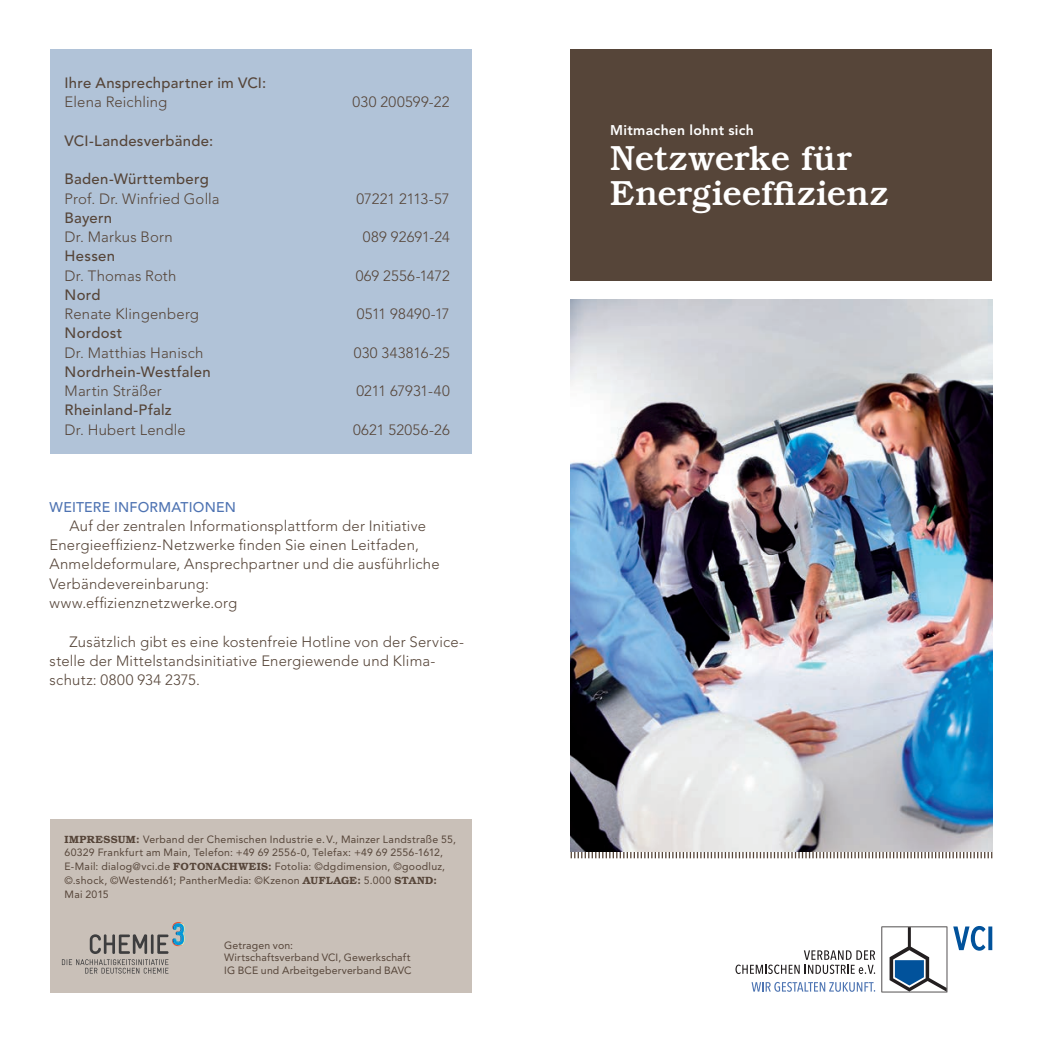
<style>
.page{position:relative;width:1042px;height:1042px;background:#fff}
.page>*{position:absolute;margin:0;border:0;box-sizing:border-box;transform-origin:0 0}
.t1{font:500 35px/35px "Bookman Std";letter-spacing:-.01em;color:#fff}
.t2{font:300 14.88px/19.2px "Avenir LT Std";letter-spacing:.015em;color:#564539}
.t3{font:500 14.88px "Avenir LT Std";letter-spacing:.02em;color:#564539}
.t4{font:300 14.88px "Avenir LT Std";letter-spacing:-.005em;color:#564539}
.t5{font:500 14px "Avenir LT Std";letter-spacing:.015em;color:#4e73b2}
.t6{font:800 14px "Avenir LT Std";letter-spacing:.02em;color:#fff}
.t7{font:10.5px/13.8px "Avenir LT Std";letter-spacing:.025em;color:#564539}
.s1{font-family:"Bookman Std";font-weight:600}
</style>
<div class="page">
<div style="left:50px;top:820px;width:421px;height:173px;background:#c9c0b8"></div>
<div style="left:50px;top:50px;width:421px;height:404px;background:#b1c3d8"></div>
<div style="left:570px;top:50px;width:422px;height:231px;background:#564539"></div>
<svg style="left:570px;top:851px;width:422px;height:7px"></svg>
<svg style="left:735px;top:950px;width:140px;height:24px"></svg>
<svg style="left:751px;top:982px;width:124px;height:10px"></svg>
<svg style="left:881px;top:926px;width:66px;height:66px"></svg>
<svg style="left:953px;top:926px;width:39px;height:24px"></svg>
<img style="left:570px;top:300px;width:422px;height:551px">
<svg style="left:62px;top:922px;width:123px;height:51px"></svg>
<p class="t3" style="left:65px;top:74px;width:203px">Ihre Ansprechpartner im VCI:</p>
<p class="t2" style="left:65px;top:93px;width:104px">Elena Reichling</p>
<p class="t2" style="left:353px;top:93px;width:99px">030 200599-22</p>
<p class="t3" style="left:65px;top:132px;width:150px">VCI-Landesverbände:</p>
<p class="t3" style="left:65px;top:171px;width:146px">Baden-Württemberg</p>
<p class="t2" style="left:65px;top:189px;width:156px">Prof. Dr. Winfried Golla</p>
<p class="t4" style="left:356px;top:190px;width:95px">07221 2113-57</p>
<p class="t3" style="left:65px;top:209px;width:49px">Bayern</p>
<p class="t2" style="left:65px;top:227px;width:110px">Dr. Markus Born</p>
<p class="t2" style="left:363px;top:227px;width:88px">089 92691-24</p>
<p class="t3" style="left:65px;top:248px;width:52px">Hessen</p>
<p class="t2" style="left:65px;top:266px;width:113px">Dr. Thomas Roth</p>
<p class="t2" style="left:356px;top:266px;width:96px">069 2556-1472</p>
<p class="t3" style="left:65px;top:286px;width:37px">Nord</p>
<p class="t2" style="left:65px;top:304px;width:136px">Renate Klingenberg</p>
<p class="t2" style="left:357px;top:304px;width:94px">0511 98490-17</p>
<p class="t3" style="left:65px;top:325px;width:59px">Nordost</p>
<p class="t2" style="left:65px;top:343px;width:140px">Dr. Matthias Hanisch</p>
<p class="t2" style="left:354px;top:343px;width:97px">030 343816-25</p>
<p class="t3" style="left:65px;top:363px;width:147px">Nordrhein-Westfalen</p>
<p class="t2" style="left:65px;top:381px;width:99px">Martin Sträßer</p>
<p class="t4" style="left:356px;top:382px;width:95px">0211 67931-40</p>
<p class="t3" style="left:65px;top:402px;width:109px">Rheinland-Pfalz</p>
<p class="t2" style="left:65px;top:420px;width:123px">Dr. Hubert Lendle</p>
<p class="t2" style="left:353px;top:420px;width:98px">0621 52056-26</p>
<p class="t5" style="left:50px;top:499px;width:188px">WEITERE INFORMATIONEN</p>
<p class="t2" style="left:50px;top:516px;width:391px;text-indent:20px">Auf der zentralen Informationsplattform der Initiative Energieeffizienz-Netzwerke finden Sie einen Leitfaden, Anmeldeformulare, Ansprechpartner und die ausführliche Verbändevereinbarung:<br>www.effizienznetzwerke.org</p>
<p class="t2" style="left:50px;top:632px;width:416px;text-indent:20px">Zusätzlich gibt es eine kostenfreie Hotline von der Service&shy;stelle der Mittelstandsinitiative Energiewende und Klima&shy;schutz: 0800 934 2375.</p>
<p class="t7" style="left:65px;top:832px;width:393px"><span class="s1">IMPRESSUM:</span> Verband der Chemischen Industrie e.V., Mainzer Landstraße 55, 60329 Frankfurt am Main, Telefon: +49 69 2556-0, Telefax: +49 69 2556-1612, E-Mail: dialog@vci.de <span class="s1">FOTONACHWEIS:</span> Fotolia: ©dgdimension, ©goodluz, ©.shock, ©Westend61; PantherMedia: ©Kzenon <span class="s1">AUFLAGE:</span> 5.000 <span class="s1">STAND:<br></span>Mai 2015</p>
<p class="t7" style="left:224px;top:939px;width:189px;line-height:12.2px">Getragen von:<br>Wirtschaftsverband VCI, Gewerkschaft<br>IG BCE und Arbeitgeberverband BAVC</p>
<p class="t6" style="left:610px;top:122px;width:145px">Mitmachen lohnt sich</p>
<h1 class="t1" style="left:610px;top:141px;width:280px">Netzwerke für<br>Energieeffizienz</h1>
</div>
